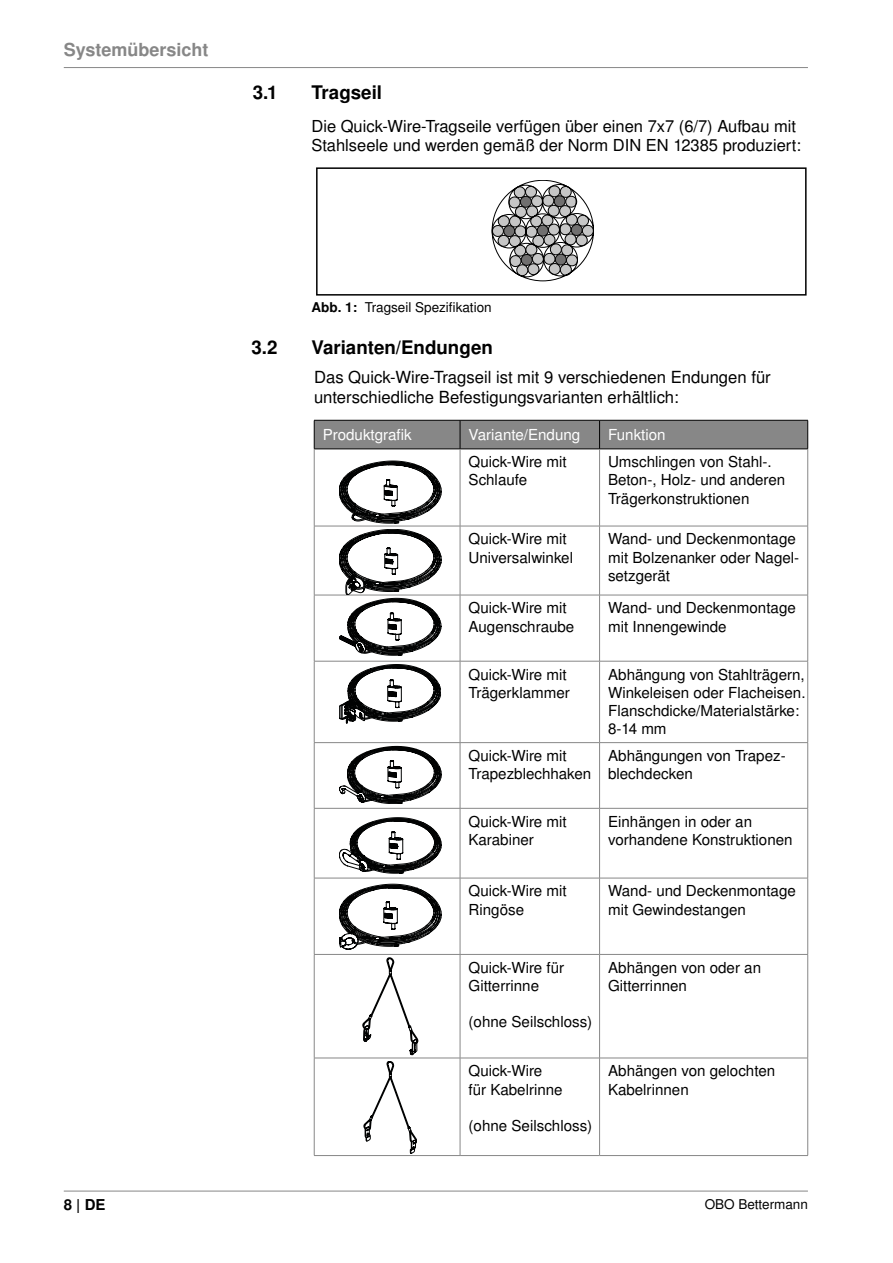
<style>
.page{position:relative;width:893px;height:1263px;background:#fff}
.page>*{position:absolute;margin:0;border:0;box-sizing:border-box;transform-origin:0 0}
.t1{font:700 18.75px "Nimbus San LOT";color:#000}
.t2{font:700 18px "Nimbus San LOT";color:#878787}
.t3{font:16.65px/20px "Nimbus San LOT";color:#000}
.t4{font:16.5px/19.8px "Nimbus San LOT";color:#000}
.t5{font:15.15px/18.1px "Nimbus San LOT";color:#000}
.t6{font:15.15px "Nimbus San LOT";color:#fff}
.t7{font:700 15px "Nimbus San LOT";color:#000}
.t8{font:13.5px "Nimbus San LOT";color:#000}
.s1{font-weight:700}
</style>
<div class="page">
<hr style="left:64px;top:1191px;width:744px;height:1px;background:#878787">
<hr style="left:64px;top:67px;width:744px;height:1px;background:#878787">
<svg style="left:492px;top:180px;width:102px;height:101px"></svg>
<div style="left:316px;top:167px;width:491px;height:129px;border:2px solid #000"></div>
<hr style="left:314px;top:449px;width:146px;height:1px;background:#000">
<hr style="left:460px;top:449px;width:140px;height:1px;background:#000">
<div style="left:314px;top:420px;width:494px;height:29px;background:#878787"></div>
<hr style="left:600px;top:420px;width:208px;height:1px;background:#000">
<hr style="left:600px;top:449px;width:208px;height:1px;background:#000">
<hr style="left:314px;top:449px;width:1px;height:77px;background:#878787">
<hr style="left:460px;top:449px;width:1px;height:77px;background:#878787">
<hr style="left:314px;top:526px;width:146px;height:1px;background:#878787">
<hr style="left:599px;top:449px;width:1px;height:77px;background:#878787">
<hr style="left:460px;top:526px;width:140px;height:1px;background:#878787">
<hr style="left:807px;top:449px;width:1px;height:77px;background:#878787">
<hr style="left:600px;top:526px;width:208px;height:1px;background:#878787">
<hr style="left:314px;top:526px;width:1px;height:69px;background:#878787">
<hr style="left:460px;top:526px;width:1px;height:69px;background:#878787">
<hr style="left:314px;top:595px;width:146px;height:1px;background:#878787">
<hr style="left:599px;top:526px;width:1px;height:69px;background:#878787">
<hr style="left:460px;top:595px;width:140px;height:1px;background:#878787">
<hr style="left:807px;top:526px;width:1px;height:69px;background:#878787">
<hr style="left:600px;top:595px;width:208px;height:1px;background:#878787">
<hr style="left:314px;top:595px;width:1px;height:66px;background:#878787">
<hr style="left:460px;top:595px;width:1px;height:66px;background:#878787">
<hr style="left:314px;top:661px;width:146px;height:1px;background:#878787">
<hr style="left:599px;top:595px;width:1px;height:66px;background:#878787">
<hr style="left:460px;top:661px;width:140px;height:1px;background:#878787">
<hr style="left:807px;top:595px;width:1px;height:66px;background:#878787">
<hr style="left:600px;top:661px;width:208px;height:1px;background:#878787">
<hr style="left:314px;top:661px;width:1px;height:81px;background:#878787">
<hr style="left:460px;top:661px;width:1px;height:81px;background:#878787">
<hr style="left:314px;top:742px;width:146px;height:1px;background:#878787">
<hr style="left:599px;top:661px;width:1px;height:81px;background:#878787">
<hr style="left:460px;top:742px;width:140px;height:1px;background:#878787">
<hr style="left:807px;top:661px;width:1px;height:81px;background:#878787">
<hr style="left:600px;top:742px;width:208px;height:1px;background:#878787">
<hr style="left:314px;top:743px;width:1px;height:65px;background:#878787">
<hr style="left:460px;top:743px;width:1px;height:65px;background:#878787">
<hr style="left:314px;top:808px;width:146px;height:1px;background:#878787">
<hr style="left:599px;top:743px;width:1px;height:65px;background:#878787">
<hr style="left:460px;top:808px;width:140px;height:1px;background:#878787">
<hr style="left:807px;top:743px;width:1px;height:65px;background:#878787">
<hr style="left:600px;top:808px;width:208px;height:1px;background:#878787">
<hr style="left:314px;top:808px;width:1px;height:70px;background:#878787">
<hr style="left:460px;top:808px;width:1px;height:70px;background:#878787">
<hr style="left:314px;top:878px;width:146px;height:1px;background:#878787">
<hr style="left:599px;top:808px;width:1px;height:70px;background:#878787">
<hr style="left:460px;top:878px;width:140px;height:1px;background:#878787">
<hr style="left:807px;top:808px;width:1px;height:70px;background:#878787">
<hr style="left:600px;top:878px;width:208px;height:1px;background:#878787">
<hr style="left:314px;top:878px;width:1px;height:76px;background:#878787">
<hr style="left:460px;top:878px;width:1px;height:76px;background:#878787">
<hr style="left:314px;top:954px;width:146px;height:1px;background:#878787">
<hr style="left:599px;top:878px;width:1px;height:76px;background:#878787">
<hr style="left:460px;top:954px;width:140px;height:1px;background:#878787">
<hr style="left:807px;top:878px;width:1px;height:76px;background:#878787">
<hr style="left:600px;top:954px;width:208px;height:1px;background:#878787">
<hr style="left:314px;top:955px;width:1px;height:103px;background:#878787">
<hr style="left:460px;top:955px;width:1px;height:103px;background:#878787">
<hr style="left:314px;top:1058px;width:146px;height:1px;background:#878787">
<hr style="left:599px;top:955px;width:1px;height:103px;background:#878787">
<hr style="left:460px;top:1058px;width:140px;height:1px;background:#878787">
<hr style="left:807px;top:955px;width:1px;height:103px;background:#878787">
<hr style="left:600px;top:1058px;width:208px;height:1px;background:#878787">
<hr style="left:314px;top:1058px;width:1px;height:97px;background:#878787">
<hr style="left:460px;top:1058px;width:1px;height:97px;background:#878787">
<hr style="left:314px;top:1155px;width:146px;height:1px;background:#878787">
<hr style="left:599px;top:1058px;width:1px;height:97px;background:#878787">
<hr style="left:460px;top:1155px;width:140px;height:1px;background:#878787">
<hr style="left:807px;top:1058px;width:1px;height:97px;background:#878787">
<hr style="left:600px;top:1155px;width:208px;height:1px;background:#878787">
<svg style="left:339px;top:461px;width:102px;height:62px"></svg>
<svg style="left:339px;top:529px;width:102px;height:126px"></svg>
<svg style="left:340px;top:664px;width:101px;height:59px"></svg>
<svg style="left:339px;top:746px;width:102px;height:58px"></svg>
<svg style="left:339px;top:817px;width:102px;height:56px"></svg>
<svg style="left:339px;top:884px;width:102px;height:65px"></svg>
<svg style="left:363px;top:957px;width:56px;height:98px"></svg>
<svg style="left:364px;top:1061px;width:53px;height:92px"></svg>
<p class="t2" style="left:64px;top:39px;width:146px">Systemübersicht</p>
<p class="t1" style="left:253px;top:81px;width:26px">3.1</p>
<p class="t1" style="left:311px;top:81px;width:72px">Tragseil</p>
<p class="t4" style="left:311px;top:116px;width:491px">Die Quick-Wire-Tragseile verfügen über einen 7x7 (6/7) Aufbau mit<br>Stahlseele und werden gemäß der Norm DIN EN 12385 produziert:</p>
<p class="t8" style="left:311px;top:299px;width:182px"><span class="s1">Abb. 1:</span> Tragseil Spezifikation</p>
<p class="t1" style="left:251px;top:337px;width:28px">3.2</p>
<p class="t1" style="left:311px;top:337px;width:183px">Varianten/Endungen</p>
<p class="t3" style="left:314px;top:367px;width:458px">Das Quick-Wire-Tragseil ist mit 9 verschiedenen Endungen für unterschiedliche Befestigungsvarianten erhältlich:</p>
<p class="t6" style="left:323px;top:426px;width:91px">Produktgrafik</p>
<p class="t6" style="left:469px;top:426px;width:113px">Variante/Endung</p>
<p class="t6" style="left:608px;top:426px;width:59px">Funktion</p>
<p class="t5" style="left:469px;top:453px;width:100px">Quick-Wire mit<br>Schlaufe</p>
<p class="t5" style="left:608px;top:453px;width:179px">Umschlingen von Stahl-.<br>Beton-, Holz- und anderen<br>Trägerkonstruktionen</p>
<p class="t5" style="left:469px;top:530px;width:106px">Quick-Wire mit<br>Universalwinkel</p>
<p class="t5" style="left:608px;top:530px;width:193px">Wand- und Deckenmontage mit Bolzenanker oder Nagel&shy;setzgerät</p>
<p class="t5" style="left:469px;top:599px;width:107px">Quick-Wire mit<br>Augenschraube</p>
<p class="t5" style="left:608px;top:599px;width:189px">Wand- und Deckenmontage mit Innengewinde</p>
<p class="t5" style="left:469px;top:665px;width:103px">Quick-Wire mit<br>Trägerklammer</p>
<p class="t5" style="left:608px;top:665px;width:199px">Abhängung von Stahlträgern,<br>Winkeleisen oder Flacheisen.<br>Flanschdicke/Materialstärke:<br>8-14 mm</p>
<p class="t5" style="left:469px;top:747px;width:124px">Quick-Wire mit<br>Trapezblechhaken</p>
<p class="t5" style="left:608px;top:747px;width:179px">Abhängungen von Trapez&shy;blechdecken</p>
<p class="t5" style="left:469px;top:813px;width:100px">Quick-Wire mit<br>Karabiner</p>
<p class="t5" style="left:608px;top:813px;width:186px">Einhängen in oder an vorhandene Konstruktionen</p>
<p class="t5" style="left:469px;top:882px;width:100px">Quick-Wire mit<br>Ringöse</p>
<p class="t5" style="left:608px;top:882px;width:189px">Wand- und Deckenmontage mit Gewindestangen</p>
<p class="t5" style="left:469px;top:959px;width:97px">Quick-Wire für<br>Gitterrinne</p>
<p class="t5" style="left:469px;top:1013px;width:125px">(ohne Seilschloss)</p>
<p class="t5" style="left:469px;top:1062px;width:96px">Quick-Wire für Kabelrinne</p>
<p class="t5" style="left:469px;top:1117px;width:125px">(ohne Seilschloss)</p>
<p class="t5" style="left:608px;top:959px;width:155px">Abhängen von oder an<br>Gitterrinnen</p>
<p class="t5" style="left:608px;top:1062px;width:169px">Abhängen von gelochten<br>Kabelrinnen</p>
<p class="t7" style="left:64px;top:1196px;width:43px">8 | DE</p>
<p class="t8" style="left:705px;top:1196px;width:105px">OBO Bettermann</p>
</div>
